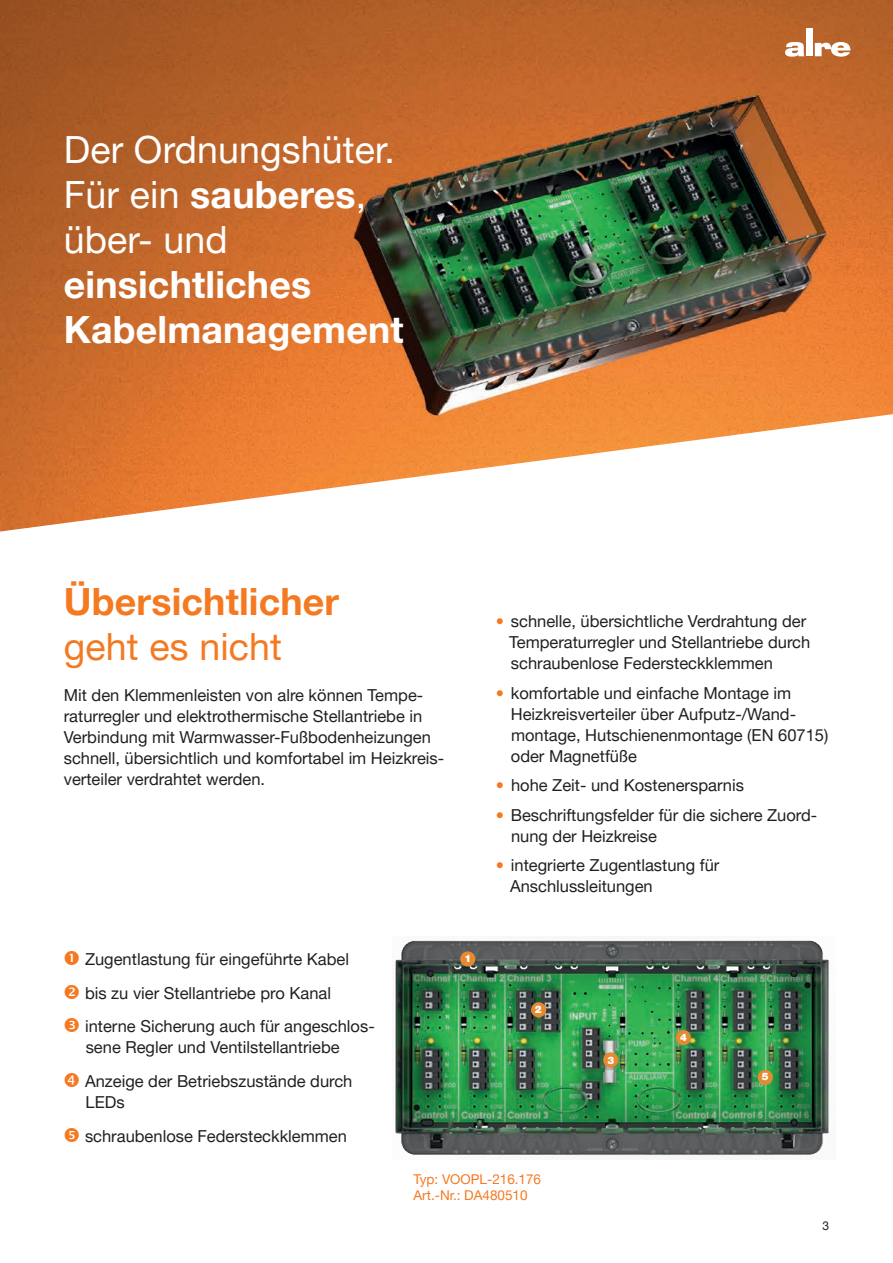
<style>
.page{position:relative;width:893px;height:1263px;background:#fff}
.page>*{position:absolute;margin:0;border:0;box-sizing:border-box;transform-origin:0 0}
.t1{font:37.5px/45px "Helvetica Neue LT Pro";letter-spacing:.005em;color:#fff}
.t2{font:700 37.5px/45px "Helvetica Neue LT Pro";letter-spacing:.005em;color:#fff}
.t3{font:700 37.5px "Helvetica Neue LT Pro";letter-spacing:.005em;color:#f47921}
.t4{font:37.5px "Helvetica Neue LT Pro";letter-spacing:.005em;color:#f47921}
.t5{font:16.5px/21px "Helvetica Neue LT Pro";color:#231f20}
.t6{font:13.5px/16.2px "Helvetica Neue LT Pro";color:#f47921}
.t7{font:12px "Helvetica Neue LT Pro";color:#231f20}
.t8{font:900 10.2px "Helvetica Neue LT Pro";color:#fff}
.s1{font-weight:700}
.s2{color:#f47921}
</style>
<div class="page">
<img style="left:0;top:0;width:893px;height:531px">
<svg style="left:785px;top:42px;width:22px;height:15px"></svg>
<div style="left:806px;top:28px;width:7px;height:28px;background:#fff"></div>
<svg style="left:815px;top:42px;width:38px;height:15px"></svg>
<img style="left:395px;top:940px;width:435px;height:216px">
<div style="left:460px;top:951px;width:15px;height:15px;background:#e58a31;border-radius:50%"></div>
<div style="left:531px;top:1002px;width:15px;height:15px;background:#e58a31;border-radius:50%"></div>
<div style="left:603px;top:1052px;width:15px;height:15px;background:#e58a31;border-radius:50%"></div>
<div style="left:758px;top:1070px;width:15px;height:15px;background:#e58a31;border-radius:50%"></div>
<div style="left:676px;top:1030px;width:15px;height:15px;background:#e58a31;border-radius:50%"></div>
<h1 class="t1" style="left:64px;top:126px;width:333px">Der Ordnungshüter.<br>Für ein <span class="s1">sauberes</span>, über- und</h1>
<h1 class="t2" style="left:64px;top:261px;width:341px">einsichtliches<br>Kabelmanagement</h1>
<h1 class="t3" style="left:64px;top:578px;width:277px">Übersichtlicher</h1>
<h1 class="t4" style="left:64px;top:623px;width:220px">geht es nicht</h1>
<p class="t5" style="left:64px;top:684px;width:382px">Mit den Klemmenleisten von alre können Tempe&shy;raturregler und elektrothermische Stellantriebe in Verbindung mit Warmwasser-Fußbodenheizungen schnell, übersichtlich und komfortabel im Heizkreis&shy;verteiler verdrahtet werden.</p>
<p class="t5" style="left:85px;top:942px;width:291px;line-height:33.8px">Zugentlastung für eingeführte Kabel bis zu vier Stellantriebe pro Kanal interne Sicherung auch für angeschlos-</p>
<p class="t5" style="left:85px;top:1030px;width:269px;line-height:33.8px">sene Regler und Ventilstellantriebe<br>Anzeige der Betriebszustände durch</p>
<p class="t5" style="left:85px;top:1085px;width:263px;line-height:33.8px">LEDs<br>schraubenlose Federsteckklemmen</p>
<p class="t8" style="left:464px;top:952px;width:8px">1</p>
<p class="t5" style="left:509px;top:610px;width:303px;text-indent:-13px"><span class="s2">•</span> schnelle, übersichtliche Verdrahtung der<br>Temperaturregler und Stellantriebe durch schraubenlose Federsteckklemmen</p>
<p class="t5" style="left:511px;top:682px;width:319px;text-indent:-15px"><span class="s2">•</span> komfortable und einfache Montage im Heizkreisverteiler über Aufputz-/Wand&shy;montage, Hutschienenmontage (EN 60715) oder Magnetfüße</p>
<p class="t5" style="left:496px;top:775px;width:250px"><span class="s2">•</span> hohe Zeit- und Kostenersparnis</p>
<p class="t5" style="left:511px;top:804px;width:308px;text-indent:-15px"><span class="s2">•</span> Beschriftungsfelder für die sichere Zuord&shy;nung der Heizkreise</p>
<p class="t5" style="left:510px;top:855px;width:211px;text-indent:-14px"><span class="s2">•</span> integrierte Zugentlastung für<br>Anschlussleitungen</p>
<p class="t8" style="left:535px;top:1003px;width:8px">2</p>
<p class="t8" style="left:607px;top:1054px;width:8px">3</p>
<p class="t8" style="left:680px;top:1031px;width:8px">4</p>
<p class="t8" style="left:762px;top:1070px;width:8px">5</p>
<p class="t6" style="left:414px;top:1170px;width:129px">Typ: VOOPL-216.176<br>Art.-Nr.: DA480510</p>
<p class="t7" style="left:822px;top:1218px;width:8px">3</p>
</div>
